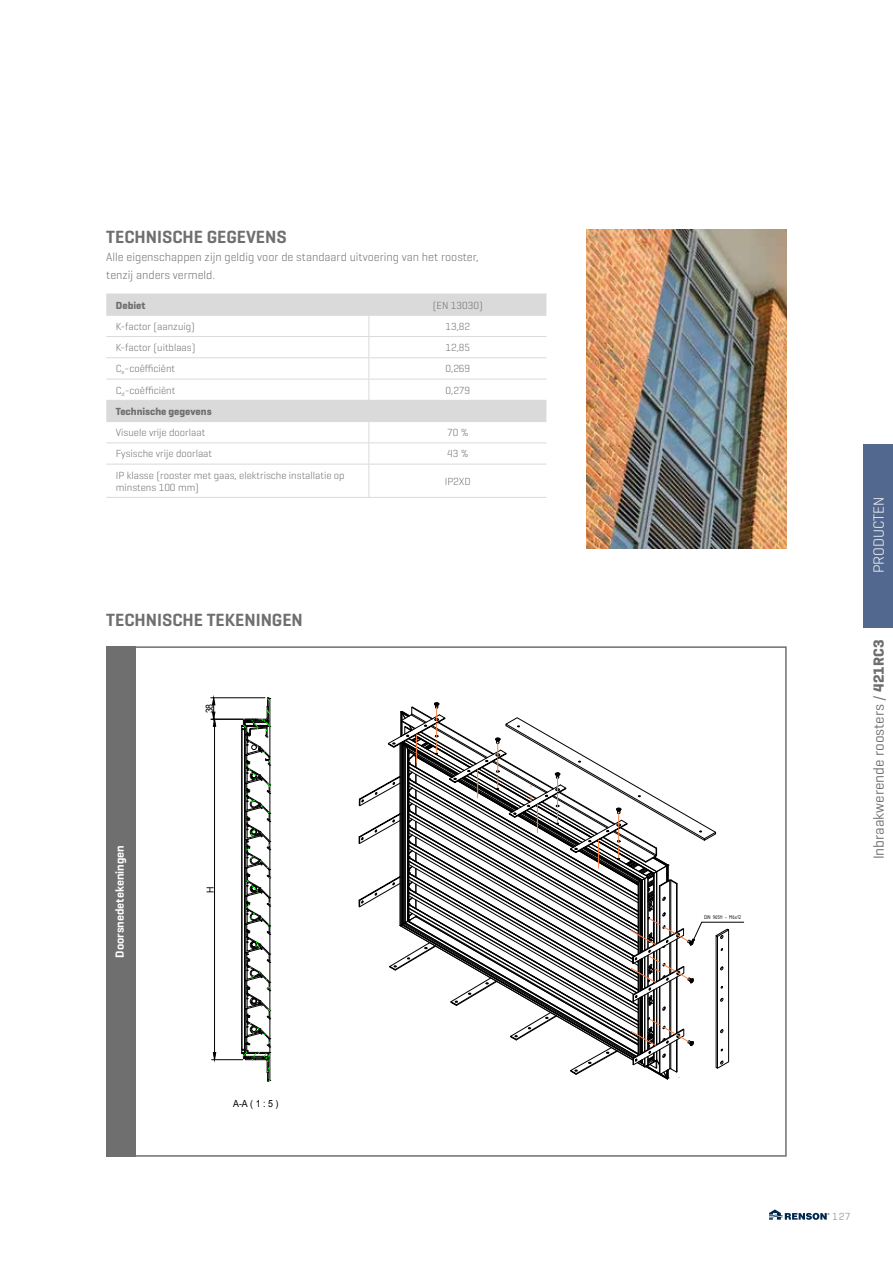
<style>
.page{position:relative;width:893px;height:1263px;background:#fff}
.page>*{position:absolute;margin:0;border:0;box-sizing:border-box;transform-origin:0 0}
.t1{font:600 18px "Geogrotesque";color:#706f6f}
.t2{font:15px "Geogrotesque";color:#706f6f}
.t3{font:300 15px "Geogrotesque";color:#fff}
.t4{font:300 12px/18px "Geogrotesque";color:#706f6f}
.t5{font:600 12px "Geogrotesque";color:#fff}
.t6{font:300 10.5px/12px "Geogrotesque";color:#706f6f}
.t7{font:700 10.5px "Geogrotesque";color:#706f6f}
.t8{font:10.5px "Geogrotesque";color:#9d9d9c}
.t9{font:9.9px "Arial";color:#000;scale:.9 1}
.t10{font:6px "ISOCPEUR";color:#000;scale:.9 1}
.s1{font-weight:700}
</style>
<div class="page">
<div style="left:106px;top:646px;width:30px;height:511px;background:#706f6f"></div>
<div style="left:863px;top:444px;width:30px;height:184px;background:#52688e"></div>
<svg style="left:106px;top:295px;width:440px;height:126px"></svg>
<hr style="left:106px;top:294px;width:263px;height:1px;background:#dadada">
<hr style="left:369px;top:294px;width:177px;height:1px;background:#dadada">
<hr style="left:106px;top:315px;width:263px;height:1px;background:#dadada">
<hr style="left:369px;top:315px;width:177px;height:1px;background:#dadada">
<hr style="left:106px;top:336px;width:263px;height:1px;background:#dadada">
<hr style="left:369px;top:336px;width:177px;height:1px;background:#dadada">
<hr style="left:106px;top:357px;width:263px;height:1px;background:#dadada">
<hr style="left:369px;top:357px;width:177px;height:1px;background:#dadada">
<hr style="left:106px;top:379px;width:263px;height:1px;background:#dadada">
<hr style="left:369px;top:379px;width:177px;height:1px;background:#dadada">
<hr style="left:106px;top:400px;width:263px;height:1px;background:#dadada">
<hr style="left:369px;top:400px;width:177px;height:1px;background:#dadada">
<hr style="left:106px;top:421px;width:263px;height:1px;background:#dadada">
<hr style="left:369px;top:421px;width:177px;height:1px;background:#dadada">
<hr style="left:106px;top:442px;width:263px;height:1px;background:#dadada">
<hr style="left:369px;top:442px;width:177px;height:1px;background:#dadada">
<svg style="left:368px;top:295px;width:1px;height:169px"></svg>
<hr style="left:106px;top:464px;width:263px;height:1px;background:#dadada">
<hr style="left:369px;top:464px;width:177px;height:1px;background:#dadada">
<hr style="left:368px;top:464px;width:1px;height:33px;background:#dadada">
<hr style="left:106px;top:497px;width:263px;height:1px;background:#dadada">
<hr style="left:369px;top:497px;width:177px;height:1px;background:#dadada">
<svg style="left:358px;top:702px;width:387px;height:378px"></svg>
<hr style="left:702px;top:922px;width:42px;height:1px;background:#000">
<svg style="left:241px;top:697px;width:30px;height:385px"></svg>
<hr style="left:211px;top:697px;width:54px;height:1px;background:#000">
<hr style="left:211px;top:719px;width:47px;height:1px;background:#000">
<hr style="left:212px;top:1059px;width:31px;height:1px;background:#000">
<hr style="left:214px;top:726px;width:1px;height:327px;background:#000">
<svg style="left:212px;top:697px;width:4px;height:30px"></svg>
<svg style="left:213px;top:1052px;width:3px;height:8px"></svg>
<img style="left:587px;top:230px;width:200px;height:319px">
<svg style="left:769px;top:1209px;width:60px;height:11px"></svg>
<h1 class="t1" style="left:106px;top:226px;width:182px">TECHNISCHE GEGEVENS</h1>
<p class="t4" style="left:106px;top:248px;width:374px">Alle eigenschappen zijn geldig voor de standaard uitvoering van het rooster, tenzij anders vermeld.</p>
<p class="t7" style="left:116px;top:298px;width:31px">Debiet</p>
<p class="t6" style="left:433px;top:299px;width:51px">(EN 13030)</p>
<p class="t6" style="left:116px;top:320px;width:81px">K-factor (aanzuig)</p>
<p class="t6" style="left:445px;top:320px;width:26px">13,82</p>
<p class="t6" style="left:116px;top:341px;width:81px">K-factor (uitblaas)</p>
<p class="t6" style="left:445px;top:341px;width:26px">12,85</p>
<p class="t6" style="left:116px;top:362px;width:61px">C<sub>e</sub>-coëfficiënt</p>
<p class="t6" style="left:445px;top:362px;width:26px">0,269</p>
<p class="t6" style="left:116px;top:384px;width:61px">C<sub>d</sub>-coëfficiënt</p>
<p class="t6" style="left:445px;top:384px;width:26px">0,279</p>
<p class="t7" style="left:116px;top:405px;width:97px">Technische gegevens</p>
<p class="t6" style="left:116px;top:426px;width:91px">Visuele vrije doorlaat</p>
<p class="t6" style="left:447px;top:426px;width:23px">70 %</p>
<p class="t6" style="left:116px;top:447px;width:98px">Fysische vrije doorlaat</p>
<p class="t6" style="left:447px;top:447px;width:23px">43 %</p>
<p class="t6" style="left:116px;top:469px;width:230px">IP klasse (rooster met gaas, elektrische installatie op minstens 100 mm)</p>
<p class="t6" style="left:445px;top:475px;width:28px">IP2XD</p>
<h1 class="t1" style="left:106px;top:608px;width:198px">TECHNISCHE TEKENINGEN</h1>
<p class="t5" style="left:112px;top:958px;width:114px;rotate:-90deg">Doorsnedetekeningen</p>
<p class="t9" style="left:203px;top:713px;width:12px;rotate:-90deg">38</p>
<p class="t9" style="left:204px;top:893px;width:9px;rotate:-90deg">H</p>
<p class="t9" style="left:233px;top:1097px;width:52px">A-A ( 1 : 5 )</p>
<p class="t10" style="left:704px;top:913px;width:43px">DIN 965H - M6x12</p>
<h2 class="t3" style="left:869px;top:573px;width:78px;rotate:-90deg">PRODUCTEN</h2>
<h2 class="t2" style="left:869px;top:859px;width:221px;rotate:-90deg">Inbraakwerende roosters / <span class="s1">421RC3</span></h2>
<p class="t8" style="left:833px;top:1210px;width:19px">127</p>
</div>
